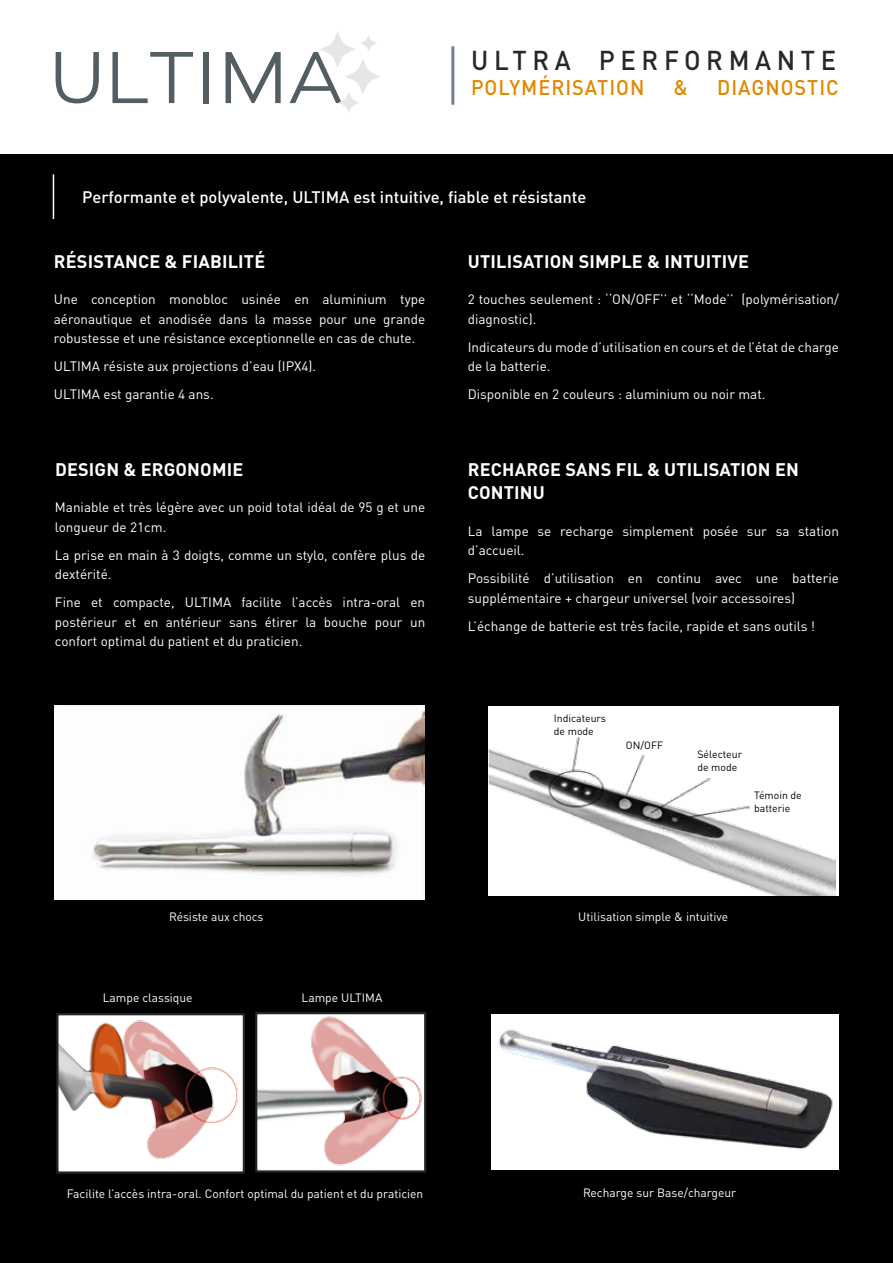
<style>
.page{position:relative;width:893px;height:1263px;background:#fff}
.page>*{position:absolute;margin:0;border:0;box-sizing:border-box;transform-origin:0 0}
.t1{font:500 27px "DIN Pro";letter-spacing:.22em;color:#262727;scale:.95 1}
.t2{font:500 21px "DIN Pro";letter-spacing:.05em;color:#e18800;scale:.95 1}
.t3{font:700 18px/23.4px "DIN Pro";letter-spacing:.01em;color:#fff}
.t4{font:500 16.5px "DIN Pro";color:#fff}
.t5{font:13.5px/19.5px "DIN Pro";color:#fff}
.t6{font:12px "DIN Pro";color:#fff}
.t7{font:10.5px/12.6px "DIN Pro";color:#000}
</style>
<div class="page">
<div style="left:0;top:154px;width:893px;height:1109px;background:#000"></div>
<svg style="left:56px;top:52px;width:43px;height:51px"></svg>
<svg style="left:112px;top:52px;width:81px;height:51px"></svg>
<div style="left:204px;top:52px;width:5px;height:51px;background:#535e63"></div>
<svg style="left:226px;top:52px;width:55px;height:51px"></svg>
<svg style="left:290px;top:32px;width:90px;height:80px"></svg>
<img style="left:491px;top:1014px;width:348px;height:155px">
<hr style="left:451px;top:46px;width:3px;height:59px;background:#718094">
<img style="left:54px;top:706px;width:370px;height:193px">
<img style="left:488px;top:706px;width:348px;height:189px">
<img style="left:59px;top:1016px;width:183px;height:154px">
<div style="left:56px;top:1013px;width:189px;height:160px;border:2px solid #262727"></div>
<img style="left:258px;top:1015px;width:165px;height:154px">
<div style="left:255px;top:1012px;width:171px;height:160px;border:2px solid #262727"></div>
<img style="left:355px;top:1087px;width:27px;height:34px">
<hr style="left:53px;top:174px;width:1px;height:45px;background:#fff">
<h1 class="t1" style="left:471px;top:38px;width:386px">ULTRA PERFORMANTE</h1>
<h2 class="t2" style="left:471px;top:70px;width:184px">POLYMÉRISATION</h2>
<h2 class="t2" style="left:673px;top:70px;width:17px">&amp;</h2>
<h2 class="t2" style="left:717px;top:70px;width:130px">DIAGNOSTIC</h2>
<p class="t4" style="left:82px;top:183px;width:506px">Performante et polyvalente, ULTIMA est intuitive, fiable et résistante</p>
<h3 class="t3" style="left:54px;top:247px;width:213px">RÉSISTANCE &amp; FIABILITÉ</h3>
<p class="t5" style="left:54px;top:288px;width:373px;text-align:justify">Une conception monobloc usinée en aluminium type aéronautique et anodisée dans la masse pour une grande robustesse et une résistance exceptionnelle en cas de chute.</p>
<p class="t5" style="left:54px;top:351px;width:264px;line-height:28px">ULTIMA résiste aux projections d’eau (IPX4).<br>ULTIMA est garantie 4 ans.</p>
<h3 class="t3" style="left:55px;top:455px;width:190px">DESIGN &amp; ERGONOMIE</h3>
<p class="t5" style="left:55px;top:496px;width:372px">Maniable et très légère avec un poid total idéal de 95 g et une longueur de 21cm.</p>
<p class="t5" style="left:55px;top:544px;width:372px">La prise en main à 3 doigts, comme un stylo, confère plus de dextérité.</p>
<p class="t5" style="left:55px;top:591px;width:372px;text-align:justify">Fine et compacte, ULTIMA facilite l’accès intra-oral en postérieur et en antérieur sans étirer la bouche pour un confort optimal du patient et du praticien.</p>
<p class="t6" style="left:169px;top:907px;width:96px">Résiste aux chocs</p>
<p class="t6" style="left:103px;top:988px;width:91px">Lampe classique</p>
<p class="t6" style="left:302px;top:988px;width:82px">Lampe ULTIMA</p>
<h3 class="t3" style="left:468px;top:247px;width:283px">UTILISATION SIMPLE &amp; INTUITIVE</h3>
<p class="t5" style="left:468px;top:288px;width:373px">2 touches seulement : ‘‘ON/OFF’’ et ‘‘Mode’’ (polymérisation/ diagnostic).</p>
<p class="t5" style="left:468px;top:336px;width:373px">Indicateurs du mode d’utilisation en cours et de l’état de charge de la batterie.</p>
<p class="t5" style="left:468px;top:383px;width:299px">Disponible en 2 couleurs : aluminium ou noir mat.</p>
<h3 class="t3" style="left:468px;top:455px;width:333px">RECHARGE SANS FIL &amp; UTILISATION EN<br>CONTINU</h3>
<p class="t5" style="left:468px;top:520px;width:373px">La lampe se recharge simplement posée sur sa station d’accueil.</p>
<p class="t5" style="left:468px;top:567px;width:373px">Possibilité d’utilisation en continu avec une batterie supplémentaire + chargeur universel (voir accessoires)</p>
<p class="t5" style="left:468px;top:615px;width:349px">L’échange de batterie est très facile, rapide et sans outils !</p>
<p class="t7" style="left:554px;top:711px;width:54px">Indicateurs de mode</p>
<p class="t7" style="left:626px;top:738px;width:39px">ON/OFF</p>
<p class="t7" style="left:697px;top:747px;width:46px">Sélecteur de mode</p>
<p class="t7" style="left:754px;top:788px;width:49px">Témoin de batterie</p>
<p class="t6" style="left:578px;top:907px;width:151px">Utilisation simple &amp; intuitive</p>
<p class="t6" style="left:67px;top:1184px;width:358px">Facilite l’accès intra-oral. Confort optimal du patient et du praticien</p>
<p class="t6" style="left:583px;top:1183px;width:155px">Recharge sur Base/chargeur</p>
</div>
